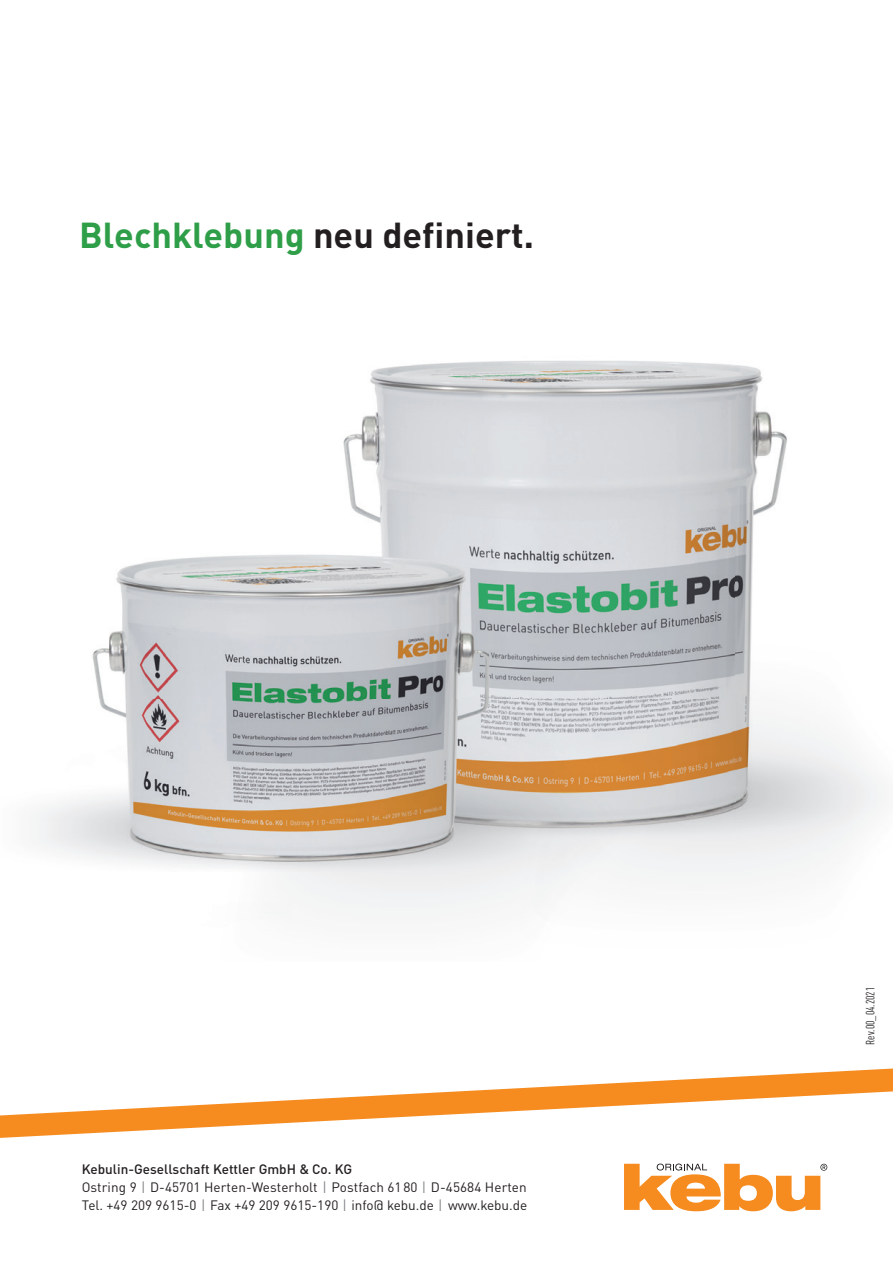
<style>
.page{position:relative;width:893px;height:1263px;background:#fff}
.page>*{position:absolute;margin:0;border:0;box-sizing:border-box;transform-origin:0 0}
.t1{font:700 35.7px "DINOT";color:#231f20}
.t2{font:13.5px/18px "DINOT";color:#231f20}
.t3{font:11.85px "DIN Cond";color:#231f20}
.s1{color:#2e9e48}
.s2{font-weight:500}
.s3{color:#808285}
</style>
<div class="page">
<img style="left:32px;top:360px;width:853px;height:555px">
<svg style="left:0;top:1068px;width:893px;height:70px"></svg>
<svg style="left:624px;top:1163px;width:203px;height:48px"></svg>
<h1 class="t1" style="left:79px;top:207px;width:456px"><span class="s1">Blechklebung</span> neu definiert.</h1>
<p class="t2" style="left:82px;top:1159px;width:447px"><span class="s2">Kebulin-Gesellschaft Kettler GmbH &amp; Co. KG<br></span>Ostring 9 <span class="s3">|</span> D-45701 Herten-Westerholt <span class="s3">|</span> Postfach 61 80 <span class="s3">|</span> D-45684 Herten<br>Tel. +49 209 9615-0 <span class="s3">|</span> Fax +49 209 9615-190 <span class="s3">|</span> info@ kebu.de <span class="s3">|</span> www.kebu.de</p>
<p class="t3" style="left:863px;top:1045px;width:59px;rotate:-90deg">Rev.00_04.2021</p>
</div>
